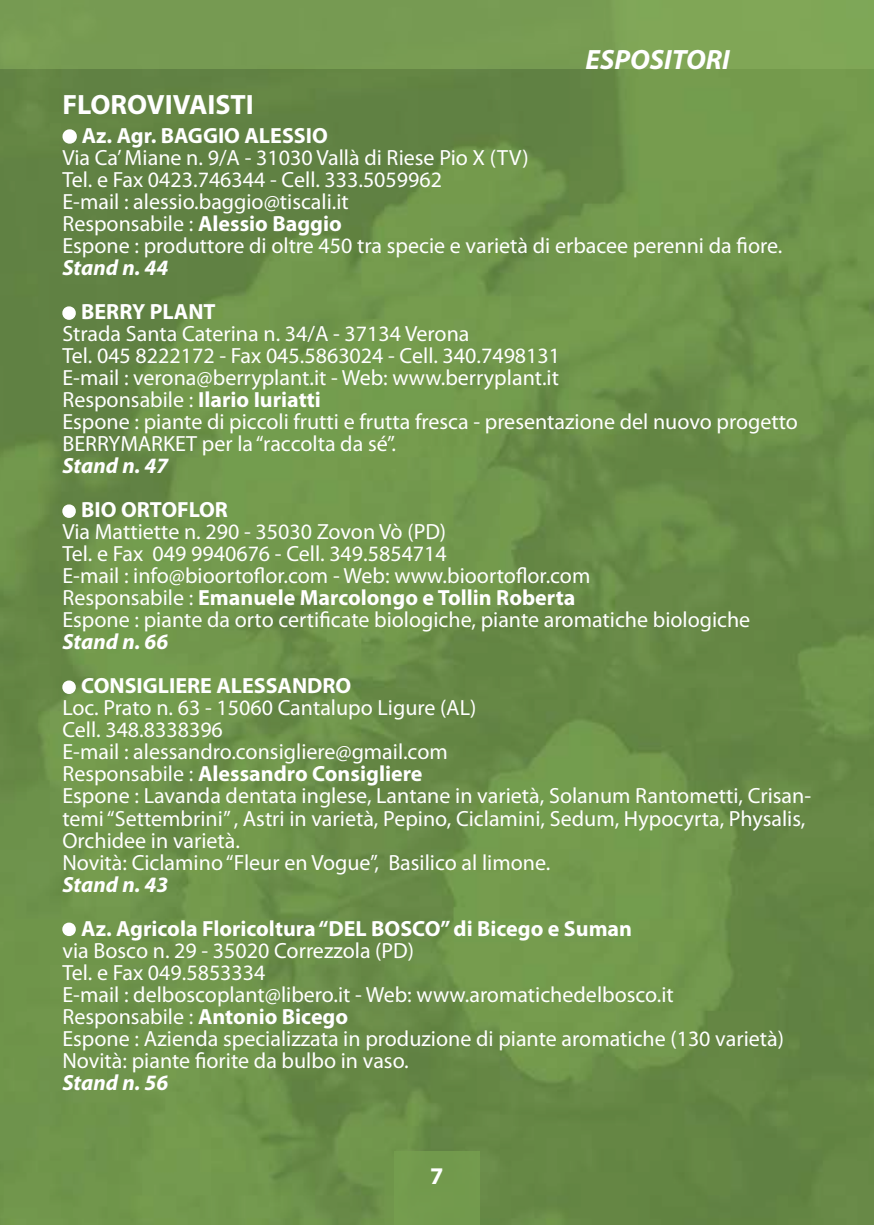
<style>
.page{position:relative;width:874px;height:1225px;background:#fff}
.page>*{position:absolute;margin:0;border:0;box-sizing:border-box;transform-origin:0 0}
.t1{font:700 28px "Myriad Pro";color:#fff}
.t2{font:italic 700 28px "Myriad";color:#fff}
.t3{font:700 24px "Myriad Pro";color:#fff}
.t4{font:22px/22px "Myriad Pro";color:#fff}
.t5{font:italic 700 22px "Myriad Pro";color:#fff}
.s1{font-family:"Times New Roman";font-weight:700;font-style:italic;font-size:24px}
.s2{font-weight:700}
.s3{font-family:"Times New Roman";font-weight:700;font-style:italic}
</style>
<div class="page">
<img style="left:0;top:69px;width:873px;height:1156px">
<div style="left:0;top:0;width:873px;height:69px;background:#779b52"></div>
<div style="left:394px;top:1151px;width:85px;height:74px;background:#769f4f"></div>
<svg style="left:59px;top:126px;width:21px;height:21px"></svg>
<svg style="left:59px;top:303px;width:20px;height:20px"></svg>
<svg style="left:59px;top:501px;width:20px;height:20px"></svg>
<svg style="left:59px;top:677px;width:20px;height:20px"></svg>
<svg style="left:59px;top:919px;width:20px;height:20px"></svg>
<p class="t2" style="left:585px;top:45px;width:146px">ESPOSITORI</p>
<p class="t1" style="left:62px;top:87px;width:193px">FLOROVIVAISTI</p>
<p class="t4" style="left:62px;top:124px;width:721px"><span class="s1">●</span> <span class="s2">Az. Agr. BAGGIO ALESSIO<br></span>Via Ca’ Miane n. 9/A - 31030 Vallà di Riese Pio X (TV)<br>Tel. e Fax 0423.746344 - Cell. 333.5059962<br>E-mail : alessio.baggio@tiscali.it<br>Responsabile : <span class="s2">Alessio Baggio<br></span>Espone : produttore di oltre 450 tra specie e varietà di erbacee perenni da fiore.</p>
<p class="t5" style="left:62px;top:254px;width:107px">Stand n. 44</p>
<p class="t4" style="left:62px;top:300px;width:736px"><span class="s3">●</span> <span class="s2">BERRY PLANT<br></span>Strada Santa Caterina n. 34/A - 37134 Verona<br>Tel. 045 8222172 - Fax 045.5863024 - Cell. 340.7498131<br>E-mail : verona@berryplant.it - Web: www.berryplant.it<br>Responsabile : <span class="s2">Ilario Iuriatti<br></span>Espone : piante di piccoli frutti e frutta fresca - presentazione del nuovo progetto BERRYMARKET per la “raccolta da sé”.</p>
<p class="t5" style="left:62px;top:452px;width:107px">Stand n. 47</p>
<p class="t4" style="left:62px;top:498px;width:689px"><span class="s3">●</span> <span class="s2">BIO ORTOFLOR<br></span>Via Mattiette n. 290 - 35030 Zovon Vò (PD)<br>Tel. e Fax 049 9940676 - Cell. 349.5854714<br>E-mail : info@bioortoflor.com - Web: www.bioortoflor.com<br>Responsabile : <span class="s2">Emanuele Marcolongo e Tollin Roberta<br></span>Espone : piante da orto certificate biologiche, piante aromatiche biologiche</p>
<p class="t5" style="left:62px;top:628px;width:107px">Stand n. 66</p>
<p class="t4" style="left:62px;top:674px;width:750px"><span class="s3">●</span> <span class="s2">CONSIGLIERE ALESSANDRO<br></span>Loc. Prato n. 63 - 15060 Cantalupo Ligure (AL)<br>Cell. 348.8338396<br>E-mail : alessandro.consigliere@gmail.com<br>Responsabile : <span class="s2">Alessandro Consigliere<br></span>Espone : Lavanda dentata inglese, Lantane in varietà, Solanum Rantometti, Crisan&shy;temi “Settembrini” , Astri in varietà, Pepino, Ciclamini, Sedum, Hypocyrta, Physalis, Orchidee in varietà.<br>Novità: Ciclamino “Fleur en Vogue”, Basilico al limone.</p>
<p class="t5" style="left:62px;top:870px;width:107px">Stand n. 43</p>
<p class="t4" style="left:62px;top:916px;width:722px"><span class="s3">●</span> <span class="s2">Az. Agricola Floricoltura “DEL BOSCO” di Bicego e Suman<br></span>via Bosco n. 29 - 35020 Correzzola (PD)<br>Tel. e Fax 049.5853334<br>E-mail : delboscoplant@libero.it - Web: www.aromatichedelbosco.it Responsabile : <span class="s2">Antonio Bicego<br></span>Espone : Azienda specializzata in produzione di piante aromatiche (130 varietà)<br>Novità: piante fiorite da bulbo in vaso.</p>
<p class="t5" style="left:62px;top:1068px;width:107px">Stand n. 56</p>
<p class="t3" style="left:430px;top:1160px;width:15px">7</p>
</div>
